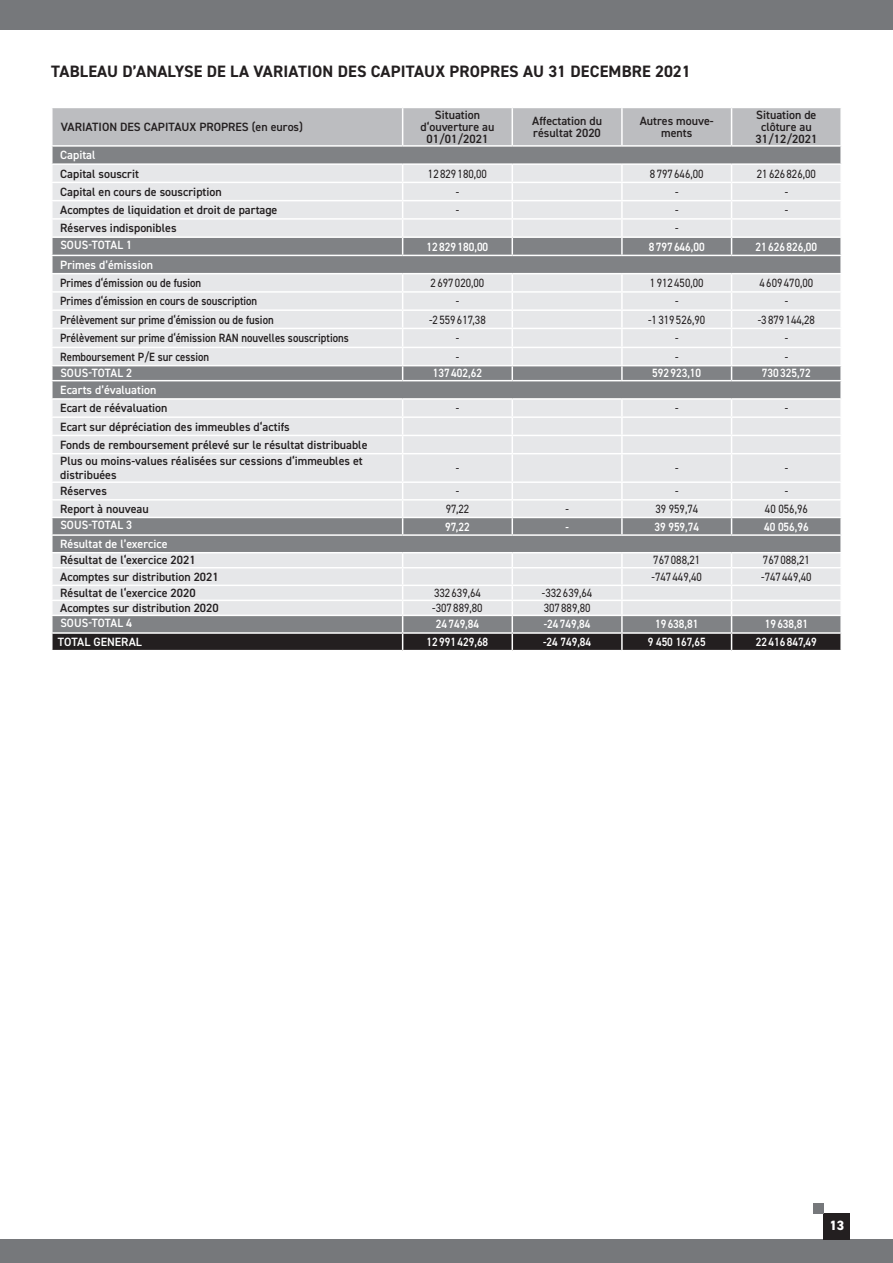
<style>
.page{position:relative;width:893px;height:1263px;background:#fff}
.page>*{position:absolute;margin:0;border:0;box-sizing:border-box;transform-origin:0 0}
.OK_TITRE_CAP{font:700 16.5px "DIN2014";letter-spacing:.01em;color:#231f20}
.t1{font:800 13.5px "DIN2014";color:#fff}
.COURANT_OK{font:600 12px/12px "DIN2014";color:#231f20;text-align:center}
.COURANT_OK-2{font:12px "DIN2014";color:#231f20;scale:.9 1}
.COURANT_OK-3{font:600 12px "DIN2014";color:#231f20;scale:.9 1}
.COURANT_OK-4{font:600 12px "DIN2014";color:#fff;scale:.9 1}
.COURANT_OK-5{font:600 12px "DIN2014";color:#fff}
.COURANT_OK-6{font:600 12px "DIN2014";color:#fff;scale:.95 1}
</style>
<div class="page">
<div style="left:0;top:1239px;width:893px;height:24px;background:#76787b"></div>
<div style="left:0;top:0;width:893px;height:30px;background:#76787b"></div>
<div style="left:824px;top:1213px;width:26px;height:26px;background:#231f20"></div>
<div style="left:813px;top:1203px;width:11px;height:10px;background:#76787b"></div>
<svg style="left:51px;top:108px;width:791px;height:542px;background:#c7c8ca"></svg>
<p class="OK_TITRE_CAP" style="left:51px;top:60px;width:641px">TABLEAU D’ANALYSE DE LA VARIATION DES CAPITAUX PROPRES AU 31 DECEMBRE 2021</p>
<p class="COURANT_OK" style="left:61px;top:121px;width:244px">VARIATION DES CAPITAUX PROPRES (en euros)</p>
<p class="COURANT_OK" style="left:421px;top:109px;width:75px">Situation d‘ouverture au<br>01/01/2021</p>
<p class="COURANT_OK" style="left:532px;top:115px;width:71px;text-align:left">Affectation du résultat 2020</p>
<p class="COURANT_OK" style="left:640px;top:115px;width:76px">Autres mouve&shy;ments</p>
<p class="COURANT_OK" style="left:755px;top:109px;width:63px">Situation de clôture au<br>31/12/2021</p>
<p class="COURANT_OK-5" style="left:60px;top:147px;width:37px">Capital</p>
<p class="COURANT_OK" style="left:60px;top:167px;width:80px">Capital souscrit</p>
<p class="COURANT_OK-2" style="left:428px;top:166px;width:67px">12 829180,00</p>
<p class="COURANT_OK-2" style="left:650px;top:166px;width:61px">8 797 646,00</p>
<p class="COURANT_OK-2" style="left:757px;top:166px;width:67px">21626826,00</p>
<p class="COURANT_OK" style="left:60px;top:185px;width:163px">Capital en cours de souscription</p>
<p class="COURANT_OK-2" style="left:456px;top:184px;width:5px">-</p>
<p class="COURANT_OK-2" style="left:675px;top:184px;width:5px">-</p>
<p class="COURANT_OK-2" style="left:785px;top:184px;width:5px">-</p>
<p class="COURANT_OK" style="left:60px;top:204px;width:219px">Acomptes de liquidation et droit de partage</p>
<p class="COURANT_OK-2" style="left:456px;top:202px;width:5px">-</p>
<p class="COURANT_OK-2" style="left:675px;top:202px;width:5px">-</p>
<p class="COURANT_OK-2" style="left:785px;top:202px;width:5px">-</p>
<p class="COURANT_OK" style="left:60px;top:222px;width:118px">Réserves indisponibles</p>
<p class="COURANT_OK-2" style="left:675px;top:221px;width:5px">-</p>
<p class="COURANT_OK-6" style="left:60px;top:237px;width:77px">SOUS-TOTAL 1</p>
<p class="COURANT_OK-4" style="left:427px;top:238px;width:70px">12829180,00</p>
<p class="COURANT_OK-4" style="left:649px;top:238px;width:64px">8797646,00</p>
<p class="COURANT_OK-4" style="left:756px;top:238px;width:70px">21626826,00</p>
<p class="COURANT_OK-5" style="left:60px;top:257px;width:94px">Primes d’émission</p>
<p class="COURANT_OK-3" style="left:60px;top:275px;width:158px">Primes d‘émission ou de fusion</p>
<p class="COURANT_OK-2" style="left:431px;top:275px;width:61px">2697020,00</p>
<p class="COURANT_OK-2" style="left:650px;top:275px;width:61px">1912 450,00</p>
<p class="COURANT_OK-2" style="left:760px;top:275px;width:61px">4609470,00</p>
<p class="COURANT_OK-3" style="left:60px;top:293px;width:220px">Primes d‘émission en cours de souscription</p>
<p class="COURANT_OK-2" style="left:456px;top:294px;width:5px">-</p>
<p class="COURANT_OK-2" style="left:675px;top:294px;width:5px">-</p>
<p class="COURANT_OK-2" style="left:785px;top:294px;width:5px">-</p>
<p class="COURANT_OK-3" style="left:60px;top:311px;width:239px">Prélèvement sur prime d‘émission ou de fusion</p>
<p class="COURANT_OK-2" style="left:429px;top:312px;width:64px">-2 559617,38</p>
<p class="COURANT_OK-2" style="left:648px;top:312px;width:65px">-1 319526,90</p>
<p class="COURANT_OK-2" style="left:758px;top:312px;width:65px">-3 879144,28</p>
<p class="COURANT_OK-3" style="left:60px;top:330px;width:322px">Prélèvement sur prime d‘émission RAN nouvelles souscriptions</p>
<p class="COURANT_OK-2" style="left:456px;top:330px;width:5px">-</p>
<p class="COURANT_OK-2" style="left:675px;top:330px;width:5px">-</p>
<p class="COURANT_OK-2" style="left:785px;top:330px;width:5px">-</p>
<p class="COURANT_OK-3" style="left:60px;top:349px;width:167px">Remboursement P/E sur cession</p>
<p class="COURANT_OK-2" style="left:456px;top:349px;width:5px">-</p>
<p class="COURANT_OK-2" style="left:675px;top:349px;width:5px">-</p>
<p class="COURANT_OK-2" style="left:785px;top:349px;width:5px">-</p>
<p class="COURANT_OK-6" style="left:60px;top:365px;width:77px">SOUS-TOTAL 2</p>
<p class="COURANT_OK-4" style="left:433px;top:365px;width:56px">137402,62</p>
<p class="COURANT_OK-4" style="left:652px;top:365px;width:56px">592923,10</p>
<p class="COURANT_OK-4" style="left:762px;top:365px;width:56px">730325,72</p>
<p class="COURANT_OK-5" style="left:60px;top:382px;width:98px">Ecarts d’évaluation</p>
<p class="COURANT_OK" style="left:60px;top:402px;width:109px">Ecart de réévaluation</p>
<p class="COURANT_OK-2" style="left:456px;top:401px;width:5px">-</p>
<p class="COURANT_OK-2" style="left:675px;top:401px;width:5px">-</p>
<p class="COURANT_OK-2" style="left:785px;top:401px;width:5px">-</p>
<p class="COURANT_OK" style="left:60px;top:420px;width:231px">Ecart sur dépréciation des immeubles d‘actifs</p>
<p class="COURANT_OK" style="left:60px;top:438px;width:309px">Fonds de remboursement prélevé sur le résultat distribuable</p>
<p class="COURANT_OK" style="left:60px;top:454px;width:304px;line-height:13.5px;text-align:left">Plus ou moins-values réalisées sur cessions d‘immeubles et distribuées</p>
<p class="COURANT_OK-2" style="left:456px;top:461px;width:5px">-</p>
<p class="COURANT_OK-2" style="left:675px;top:461px;width:5px">-</p>
<p class="COURANT_OK-2" style="left:785px;top:461px;width:5px">-</p>
<p class="COURANT_OK" style="left:60px;top:485px;width:48px">Réserves</p>
<p class="COURANT_OK-2" style="left:456px;top:484px;width:5px">-</p>
<p class="COURANT_OK-2" style="left:675px;top:484px;width:5px">-</p>
<p class="COURANT_OK-2" style="left:785px;top:484px;width:5px">-</p>
<p class="COURANT_OK" style="left:60px;top:502px;width:90px">Report à nouveau</p>
<p class="COURANT_OK-2" style="left:446px;top:501px;width:27px">97,22</p>
<p class="COURANT_OK-2" style="left:565px;top:501px;width:5px">-</p>
<p class="COURANT_OK-2" style="left:655px;top:501px;width:49px">39 959,74</p>
<p class="COURANT_OK-2" style="left:765px;top:501px;width:49px">40 056,96</p>
<p class="COURANT_OK-6" style="left:60px;top:517px;width:77px">SOUS-TOTAL 3</p>
<p class="COURANT_OK-4" style="left:445px;top:518px;width:29px">97,22</p>
<p class="COURANT_OK-4" style="left:565px;top:518px;width:5px">-</p>
<p class="COURANT_OK-4" style="left:654px;top:518px;width:51px">39 959,74</p>
<p class="COURANT_OK-4" style="left:764px;top:518px;width:51px">40 056,96</p>
<p class="COURANT_OK-5" style="left:60px;top:536px;width:109px">Résultat de l’exercice</p>
<p class="COURANT_OK" style="left:60px;top:554px;width:137px">Résultat de l‘exercice 2021</p>
<p class="COURANT_OK-2" style="left:653px;top:553px;width:54px">767 088,21</p>
<p class="COURANT_OK-2" style="left:763px;top:553px;width:54px">767088,21</p>
<p class="COURANT_OK" style="left:60px;top:570px;width:160px">Acomptes sur distribution 2021</p>
<p class="COURANT_OK-2" style="left:652px;top:569px;width:57px">-747 449,40</p>
<p class="COURANT_OK-2" style="left:761px;top:569px;width:57px">-747 449,40</p>
<p class="COURANT_OK" style="left:60px;top:587px;width:137px">Résultat de l‘exercice 2020</p>
<p class="COURANT_OK-2" style="left:434px;top:585px;width:54px">332639,64</p>
<p class="COURANT_OK-2" style="left:542px;top:585px;width:57px">-332 639,64</p>
<p class="COURANT_OK" style="left:60px;top:602px;width:160px">Acomptes sur distribution 2020</p>
<p class="COURANT_OK-2" style="left:432px;top:600px;width:57px">-307 889,80</p>
<p class="COURANT_OK-2" style="left:544px;top:600px;width:54px">307 889,80</p>
<p class="COURANT_OK-6" style="left:60px;top:615px;width:77px">SOUS-TOTAL 4</p>
<p class="COURANT_OK-4" style="left:436px;top:616px;width:50px">24749,84</p>
<p class="COURANT_OK-4" style="left:544px;top:616px;width:54px">-24749,84</p>
<p class="COURANT_OK-4" style="left:655px;top:616px;width:50px">19638,81</p>
<p class="COURANT_OK-4" style="left:765px;top:616px;width:50px">19638,81</p>
<p class="COURANT_OK-5" style="left:58px;top:634px;width:86px">TOTAL GENERAL</p>
<p class="COURANT_OK-4" style="left:427px;top:634px;width:70px">12991429,68</p>
<p class="COURANT_OK-4" style="left:543px;top:634px;width:55px">-24 749,84</p>
<p class="COURANT_OK-4" style="left:648px;top:634px;width:66px">9 450 167,65</p>
<p class="COURANT_OK-4" style="left:756px;top:634px;width:69px">22416847,49</p>
<p class="t1" style="left:829px;top:1216px;width:17px">13</p>
</div>
